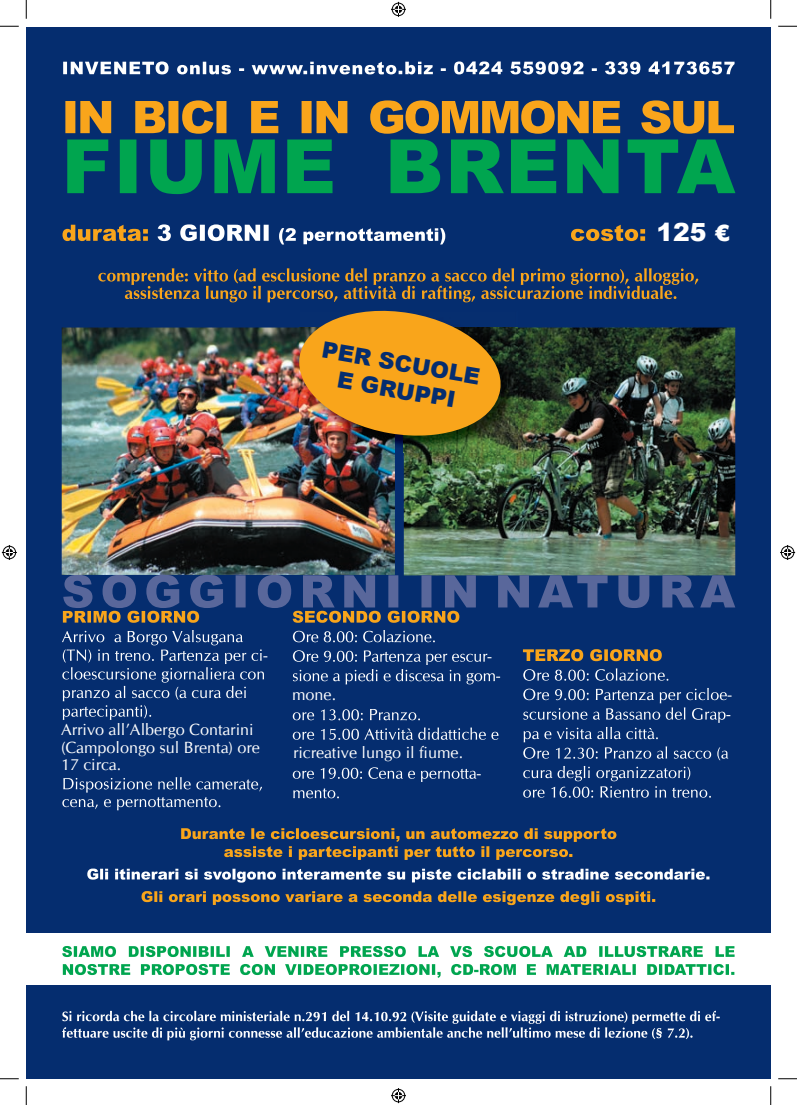
<style>
.page{position:relative;width:797px;height:1105px;background:#fff}
.page>*{position:absolute;margin:0;border:0;box-sizing:border-box;transform-origin:0 0}
.t1{font:900 25px "Arial";color:#fff}
.t2{font:900 22.5px/27px "Arial";color:#052d6f;text-align:center}
.t3{font:16.25px/17.5px "CG Omega";color:#fff}
.s1{font-size:22.5px}
</style>
<div class="page">
<div style="left:26px;top:27px;width:744px;height:1052px;background:#052d6f"></div>
<img style="left:404px;top:327px;width:331px;height:248px">
<div style="left:26px;top:933px;width:744px;height:51px;background:#fff"></div>
<svg style="left:293px;top:630px;width:142px;height:12px"></svg>
<svg style="left:293px;top:650px;width:207px;height:34px"></svg>
<svg style="left:293px;top:709px;width:127px;height:11px"></svg>
<svg style="left:293px;top:727px;width:205px;height:13px"></svg>
<svg style="left:293px;top:767px;width:187px;height:15px"></svg>
<svg style="left:293px;top:788px;width:46px;height:10px"></svg>
<svg style="left:181px;top:828px;width:435px;height:32px"></svg>
<svg style="left:87px;top:868px;width:622px;height:15px"></svg>
<svg style="left:141px;top:891px;width:514px;height:14px"></svg>
<svg style="left:63px;top:61px;width:671px;height:13px"></svg>
<svg style="left:62px;top:946px;width:672px;height:11px"></svg>
<svg style="left:63px;top:964px;width:671px;height:14px"></svg>
<svg style="left:62px;top:225px;width:86px;height:16px"></svg>
<svg style="left:157px;top:224px;width:288px;height:20px"></svg>
<svg style="left:571px;top:225px;width:74px;height:16px"></svg>
<svg style="left:523px;top:649px;width:138px;height:12px"></svg>
<svg style="left:523px;top:668px;width:145px;height:13px"></svg>
<svg style="left:523px;top:688px;width:208px;height:72px"></svg>
<svg style="left:523px;top:766px;width:188px;height:32px"></svg>
<svg style="left:63px;top:575px;width:672px;height:48px"></svg>
<svg style="left:62px;top:630px;width:205px;height:90px"></svg>
<svg style="left:62px;top:777px;width:200px;height:33px"></svg>
<svg style="left:62px;top:1011px;width:657px;height:29px"></svg>
<svg style="left:65px;top:100px;width:669px;height:34px"></svg>
<svg style="left:67px;top:139px;width:668px;height:55px;fill:#00a54f"></svg>
<img style="left:62px;top:328px;width:333px;height:247px">
<img style="left:404px;top:443px;width:113px;height:10px">
<img style="left:300px;top:443px;width:95px;height:10px">
<img style="left:98px;top:268px;width:600px;height:175px">
<svg style="left:0;top:25px;width:19px;height:2px"></svg>
<svg style="left:778px;top:25px;width:19px;height:2px"></svg>
<svg style="left:0;top:1078px;width:19px;height:1px"></svg>
<svg style="left:778px;top:1078px;width:19px;height:1px"></svg>
<svg style="left:25px;top:0;width:2px;height:19px"></svg>
<svg style="left:25px;top:1086px;width:2px;height:19px"></svg>
<svg style="left:770px;top:0;width:1px;height:19px"></svg>
<svg style="left:770px;top:1086px;width:1px;height:19px"></svg>
<svg style="left:391px;top:2px;width:15px;height:15px"></svg>
<svg style="left:391px;top:1088px;width:15px;height:15px"></svg>
<svg style="left:2px;top:545px;width:15px;height:15px"></svg>
<svg style="left:780px;top:545px;width:15px;height:15px"></svg>
<h2 class="t2" style="left:324px;top:336px;width:161px;rotate:10deg">PER SCUOLE<br>E GRUPPI</h2>
<p class="t3" style="left:61px;top:721px;width:200px">Arrivo all’Albergo Contarini (Campolongo sul Brenta) ore<br>17 circa.</p>
<p class="t3" style="left:292px;top:686px;width:46px">mone.</p>
<p class="t3" style="left:293px;top:744px;width:172px">ricreative lungo il fiume.</p>
<h1 class="t1" style="left:656px;top:218px;width:75px">125 <span class="s1">€</span></h1>
</div>
